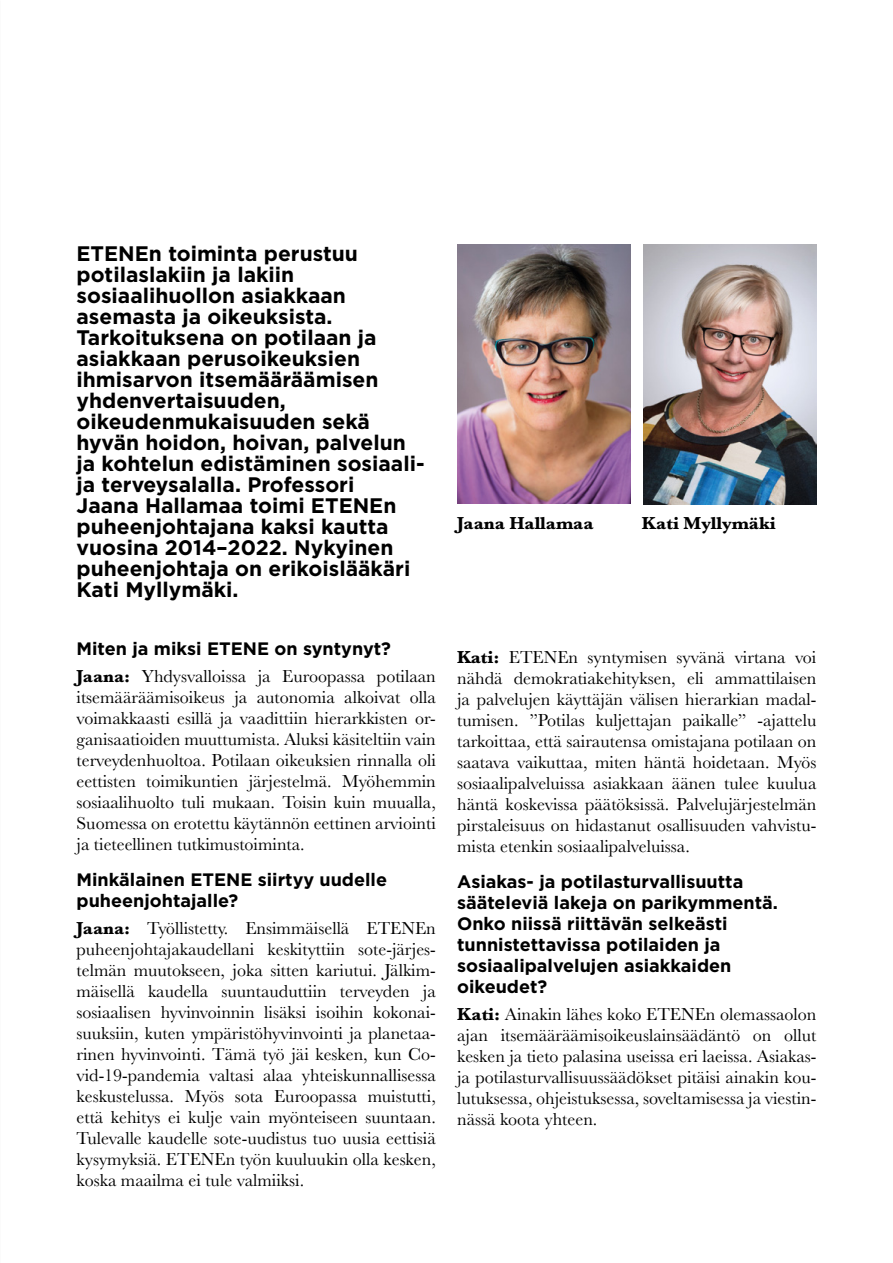
<style>
.page{position:relative;width:893px;height:1263px;background:#fff}
.page>*{position:absolute;margin:0;border:0;box-sizing:border-box;transform-origin:0 0}
.Paragraph_ingressi{font:700 21px/21px "Gotham";color:#000}
.paragraph_leipätekst{font:18px/21px "Baskerville";color:#000;text-align:justify}
.Paragraph_väliotsikk{font:700 18px/21px "Gotham";color:#000}
.t1{font:700 18px "Baskerville";color:#000}
.s1{font-weight:700}
</style>
<div class="page">
<img style="left:457px;top:244px;width:173px;height:260px">
<img style="left:643px;top:244px;width:173px;height:260px">
<p class="Paragraph_ingressi" style="left:77px;top:243px;width:350px">ETENEn toiminta perustuu potilaslakiin ja lakiin sosiaalihuollon asiakkaan asemasta ja oikeuksista.<br>Tarkoituksena on potilaan ja asiakkaan perusoikeuksien ihmisarvon itsemääräämisen yhdenvertaisuuden, oikeudenmukaisuuden sekä hyvän hoidon, hoivan, palvelun ja kohtelun edistäminen sosiaali&shy;ja terveysalalla. Professori<br>Jaana Hallamaa toimi ETENEn puheenjohtajana kaksi kautta vuosina 2014–2022. Nykyinen puheenjohtaja on erikoislääkäri<br>Kati Myllymäki.</p>
<h3 class="Paragraph_väliotsikk" style="left:77px;top:638px;width:316px">Miten ja miksi ETENE on syntynyt?</h3>
<p class="paragraph_leipätekst" style="left:77px;top:666px;width:361px"><span class="s1">Jaana:</span> Yhdysvalloissa ja Euroopassa potilaan itsemääräämisoikeus ja autonomia alkoivat olla voimakkaasti esillä ja vaadittiin hierarkkisten or&shy;ganisaatioiden muuttumista. Aluksi käsiteltiin vain terveydenhuoltoa. Potilaan oikeuksien rinnalla oli eettisten toimikuntien järjestelmä. Myöhemmin sosiaalihuolto tuli mukaan. Toisin kuin muualla, Suomessa on erotettu käytännön eettinen arviointi ja tieteellinen tutkimustoiminta.</p>
<h3 class="Paragraph_väliotsikk" style="left:77px;top:869px;width:312px">Minkälainen ETENE siirtyy uudelle puheenjohtajalle?</h3>
<p class="paragraph_leipätekst" style="left:77px;top:918px;width:361px"><span class="s1">Jaana:</span> Työllistetty. Ensimmäisellä ETENEn puheenjohtajakaudellani keskityttiin sote-järjes&shy;telmän muutokseen, joka sitten kariutui. Jälkim&shy;mäisellä kaudella suuntauduttiin terveyden ja sosiaalisen hyvinvoinnin lisäksi isoihin kokonai&shy;suuksiin, kuten ympäristöhyvinvointi ja planetaa&shy;rinen hyvinvointi. Tämä työ jäi kesken, kun Co&shy;vid-19-pandemia valtasi alaa yhteiskunnallisessa keskustelussa. Myös sota Euroopassa muistutti, että kehitys ei kulje vain myönteiseen suuntaan.<br>Tulevalle kaudelle sote-uudistus tuo uusia eettisiä kysymyksiä. ETENEn työn kuuluukin olla kesken, koska maailma ei tule valmiiksi.</p>
<p class="t1" style="left:457px;top:510px;width:138px">Jaana Hallamaa</p>
<p class="t1" style="left:642px;top:510px;width:136px">Kati Myllymäki</p>
<p class="paragraph_leipätekst" style="left:457px;top:647px;width:361px"><span class="s1">Kati:</span> ETENEn syntymisen syvänä virtana voi nähdä demokratiakehityksen, eli ammattilaisen ja palvelujen käyttäjän välisen hierarkian madal&shy;tumisen. ”Potilas kuljettajan paikalle” -ajattelu tarkoittaa, että sairautensa omistajana potilaan on saatava vaikuttaa, miten häntä hoidetaan. Myös sosiaalipalveluissa asiakkaan äänen tulee kuulua häntä koskevissa päätöksissä. Palvelujärjestelmän pirstaleisuus on hidastanut osallisuuden vahvistu&shy;mista etenkin sosiaalipalveluissa.</p>
<h3 class="Paragraph_väliotsikk" style="left:457px;top:871px;width:322px">Asiakas- ja potilasturvallisuutta sääteleviä lakeja on parikymmentä.<br>Onko niissä riittävän selkeästi tunnistettavissa potilaiden ja sosiaalipalvelujen asiakkaiden oikeudet?</h3>
<p class="paragraph_leipätekst" style="left:457px;top:1004px;width:361px"><span class="s1">Kati:</span> Ainakin lähes koko ETENEn olemassaolon ajan itsemääräämisoikeuslainsäädäntö on ollut kesken ja tieto palasina useissa eri laeissa. Asiakas&shy;ja potilasturvallisuussäädökset pitäisi ainakin kou&shy;lutuksessa, ohjeistuksessa, soveltamisessa ja viestin&shy;nässä koota yhteen.</p>
</div>
